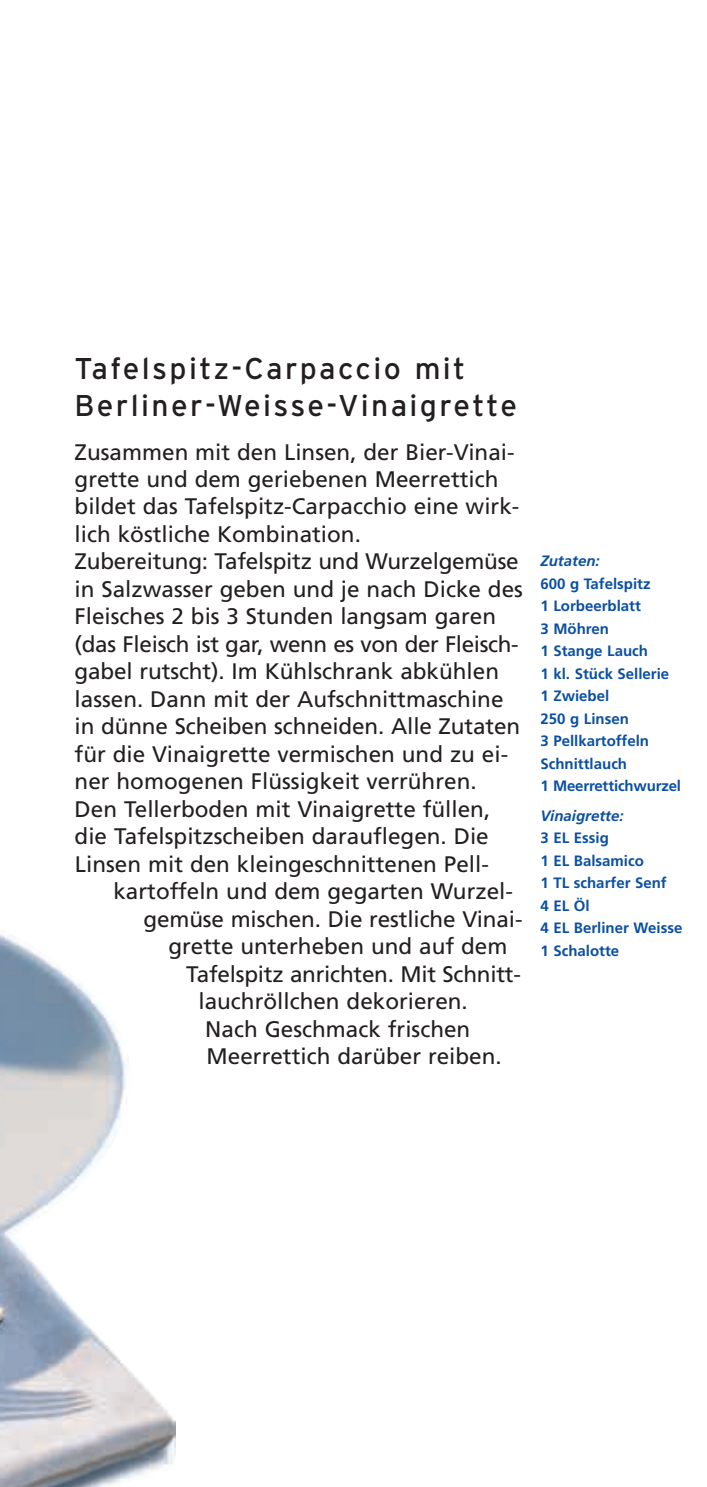
<style>
.page{position:relative;width:707px;height:1487px;background:#fff}
.page>*{position:absolute;margin:0;border:0;box-sizing:border-box;transform-origin:0 0}
.t1{font:30px/37.5px "Interstate";letter-spacing:.08em;color:#231f20}
.t2{font:22.5px/27.5px "Frutiger";color:#231f20}
.t3{font:700 15px/22.5px "Frutiger";color:#0a4fa2}
.t4{font:italic 700 15px "Frutiger";color:#0a4fa2}
</style>
<div class="page">
<svg style="left:0;top:934px;width:176px;height:553px"></svg>
<h1 class="t1" style="left:75px;top:352px;width:444px">Tafelspitz-Carpaccio mit<br>Berliner-Weisse-Vinaigrette</h1>
<p class="t2" style="left:75px;top:440px;width:450px">Zusammen mit den Linsen, der Bier-Vinai&shy;grette und dem geriebenen Meerrettich bildet das Tafelspitz-Carpacchio eine wirk&shy;lich köstliche Kombination.<br>Zubereitung: Tafelspitz und Wurzelgemüse in Salzwasser geben und je nach Dicke des Fleisches 2 bis 3 Stunden langsam garen (das Fleisch ist gar, wenn es von der Fleisch&shy;gabel rutscht). Im Kühlschrank abkühlen lassen. Dann mit der Aufschnittmaschine in dünne Scheiben schneiden. Alle Zutaten für die Vinaigrette vermischen und zu ei&shy;ner homogenen Flüssigkeit verrühren.<br>Den Tellerboden mit Vinaigrette füllen, die Tafelspitzscheiben darauflegen. Die Linsen mit den kleingeschnittenen Pell-</p>
<p class="t2" style="left:113px;top:880px;width:401px">kartoffeln und dem gegarten Wurzel-</p>
<p class="t2" style="left:143px;top:907px;width:380px">gemüse mischen. Die restliche Vinai-</p>
<p class="t2" style="left:168px;top:935px;width:340px">grette unterheben und auf dem</p>
<p class="t2" style="left:186px;top:962px;width:336px">Tafelspitz anrichten. Mit Schnitt-</p>
<p class="t2" style="left:198px;top:990px;width:271px">lauchröllchen dekorieren.</p>
<p class="t2" style="left:205px;top:1017px;width:266px">Nach Geschmack frischen</p>
<p class="t2" style="left:207px;top:1044px;width:297px">Meerrettich darüber reiben.</p>
<p class="t4" style="left:540px;top:555px;width:61px">Zutaten:</p>
<p class="t3" style="left:540px;top:573px;width:142px">600 g Tafelspitz<br>1 Lorbeerblatt<br>3 Möhren<br>1 Stange Lauch<br>1 kl. Stück Sellerie<br>1 Zwiebel<br>250 g Linsen<br>3 Pellkartoffeln<br>Schnittlauch<br>1 Meerrettichwurzel</p>
<p class="t4" style="left:540px;top:810px;width:85px">Vinaigrette:</p>
<p class="t3" style="left:540px;top:828px;width:143px">3 EL Essig<br>1 EL Balsamico<br>1 TL scharfer Senf<br>4 EL Öl<br>4 EL Berliner Weisse<br>1 Schalotte</p>
</div>
